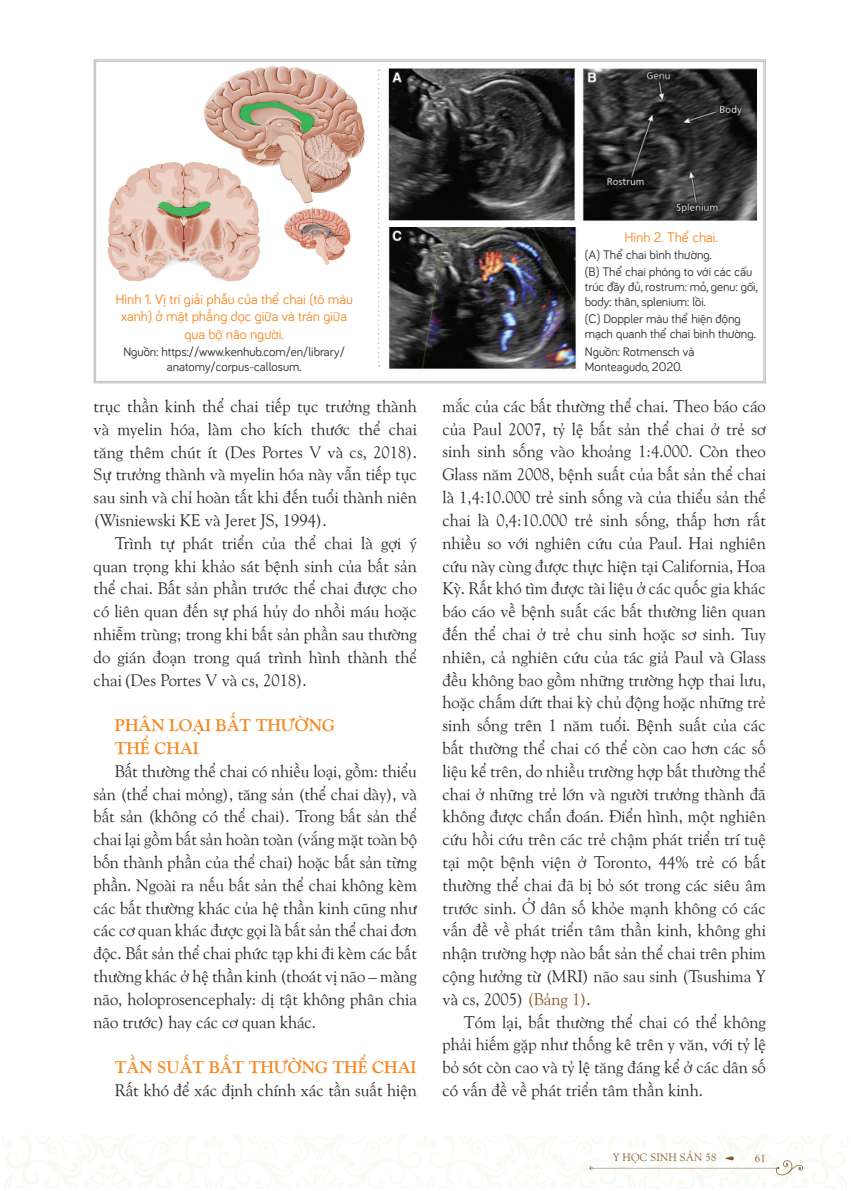
<style>
.page{position:relative;width:851px;height:1191px;background:#fff}
.page>*{position:absolute;margin:0;border:0;box-sizing:border-box;transform-origin:0 0}
.t1{font:16.8px/22.8px "UVN Giong Song";color:#2b292a;text-align:justify}
.t2{font:700 16.8px/22.8px "UVN Giong Song";color:#f5871f}
.t3{font:14.25px/17.7px "Bariol";color:#f5871f;text-align:center}
.t4{font:12.75px/15px "Bariol";color:#2b292a}
.t5{font:10.8px "UVN Giong Song";letter-spacing:.02em;color:#865826}
.s1{color:#865826}
</style>
<div class="page">
<svg style="left:3px;top:1135px;width:844px;height:53px"></svg>
<svg style="left:93px;top:59px;width:673px;height:325px"></svg>
<img style="left:378px;top:69px;width:383px;height:155px">
<img style="left:387px;top:228px;width:191px;height:143px">
<img style="left:105px;top:159px;width:157px;height:126px">
<svg style="left:248px;top:166px;width:18px;height:25px"></svg>
<img style="left:283px;top:206px;width:70px;height:60px">
<svg style="left:270px;top:243px;width:26px;height:27px"></svg>
<svg style="left:378px;top:70px;width:1px;height:296px"></svg>
<p class="t3" style="left:115px;top:289px;width:239px">Hình 1. Vị trí giải phẫu của thể chai (tô màu xanh) ở mặt phẳng dọc giữa và trán giữa qua bộ não người.</p>
<p class="t4" style="left:123px;top:343px;width:223px;text-align:center">Nguồn: https://www.kenhub.com/en/library/ anatomy/corpus-callosum.</p>
<p class="t1" style="left:94px;top:393px;width:325px">trục thần kinh thể chai tiếp tục trưởng thành và myelin hóa, làm cho kích thước thể chai tăng thêm chút ít (Des Portes V và cs, 2018).<br>Sự trưởng thành và myelin hóa này vẫn tiếp tục sau sinh và chỉ hoàn tất khi đến tuổi thành niên (Wisniewski KE và Jeret JS, 1994).</p>
<p class="t1" style="left:94px;top:530px;width:325px;text-indent:21px">Trình tự phát triển của thể chai là gợi ý quan trọng khi khảo sát bệnh sinh của bất sản thể chai. Bất sản phần trước thể chai được cho có liên quan đến sự phá hủy do nhồi máu hoặc nhiễm trùng; trong khi bất sản phần sau thường do gián đoạn trong quá trình hình thành thể chai(Des Portes V và cs, 2018).</p>
<p class="t2" style="left:115px;top:712px;width:221px">PHÂN LOẠI BẤT THƯỜNG<br>THỂ CHAI</p>
<p class="t1" style="left:94px;top:758px;width:325px;text-indent:21px">Bất thường thể chai có nhiều loại, gồm: thiểu sản (thể chai mỏng), tăng sản (thể chai dày), và bất sản (không có thể chai). Trong bất sản thể chai lại gồm bất sản hoàn toàn (vắng mặt toàn bộ bốn thành phần của thể chai) hoặc bất sản từng phần. Ngoài ra nếu bất sản thể chai không kèm các bất thường khác của hệ thần kinh cũng như các cơ quan khác được gọi là bất sản thể chai đơn độc. Bất sản thể chai phức tạp khi đi kèm các bất thường khác ở hệ thần kinh (thoát vị não – màng não, holoprosencephaly: dị tật không phân chia não trước) hay các cơ quan khác.</p>
<p class="t2" style="left:115px;top:1054px;width:303px">TẦN SUẤT BẤT THƯỜNG THỂ CHAI</p>
<p class="t1" style="left:115px;top:1077px;width:303px">Rất khó để xác định chính xác tần suất hiện</p>
<p class="t3" style="left:624px;top:227px;width:95px">Hình 2. Thể chai.</p>
<p class="t4" style="left:584px;top:245px;width:169px;line-height:17.1px">(A) Thể chai bình thường.<br>(B) Thể chai phóng to với các cấu</p>
<p class="t4" style="left:584px;top:279px;width:174px">trúc đầy đủ, rostrum: mỏ, genu: gối, body: thân, splenium: lồi.</p>
<p class="t4" style="left:584px;top:311px;width:172px">(C) Doppler màu thể hiện động mạch quanh thể chai bình thường.</p>
<p class="t4" style="left:584px;top:343px;width:111px">Nguồn: Rotmensch và<br>Monteagudo, 2020.</p>
<p class="t1" style="left:442px;top:393px;width:325px">mắc của các bất thường thể chai. Theo báo cáo của Paul 2007, tỷ lệ bất sản thể chai ở trẻ sơ sinh sinh sống vào khoảng 1:4.000. Còn theo Glass năm 2008, bệnh suất của bất sản thể chai là 1,4:10.000 trẻ sinh sống và của thiểu sản thể chai là 0,4:10.000 trẻ sinh sống, thấp hơn rất nhiều so với nghiên cứu của Paul. Hai nghiên cứu này cùng được thực hiện tại California, Hoa Kỳ. Rất khó tìm được tài liệu ở các quốc gia khác báo cáo về bệnh suất các bất thường liên quan đến thể chai ở trẻ chu sinh hoặc sơ sinh. Tuy nhiên, cả nghiên cứu của tác giả Paul và Glass đều không bao gồm những trường hợp thai lưu, hoặc chấm dứt thai kỳ chủ động hoặc những trẻ sinh sống trên 1 năm tuổi. Bệnh suất của các bất thường thể chai có thể còn cao hơn các số liệu kể trên, do nhiều trường hợp bất thường thể chai ở những trẻ lớn và người trưởng thành đã không được chẩn đoán. Điển hình, một nghiên cứu hồi cứu trên các trẻ chậm phát triển trí tuệ tại một bệnh viện ở Toronto, 44% trẻ có bất thường thể chai đã bị bỏ sót trong các siêu âm trước sinh. Ở dân số khỏe mạnh không có các vấn đề về phát triển tâm thần kinh, không ghi nhận trường hợp nào bất sản thể chai trên phim cộng hưởng từ (MRI) não sau sinh (Tsushima Y và cs, 2005) <span class="s1">(Bảng 1)</span>.</p>
<p class="t1" style="left:442px;top:1009px;width:325px;text-indent:21px">Tóm lại, bất thường thể chai có thể không phải hiếm gặp như thống kê trên y văn, với tỷ lệ bỏ sót còn cao và tỷ lệ tăng đáng kể ở các dân số có vấn đề về phát triển tâm thần kinh.</p>
<p class="t5" style="left:613px;top:1149px;width:105px">Y HỌC SINH SẢN 58</p>
<p class="t5" style="left:754px;top:1149px;width:12px">61</p>
</div>
